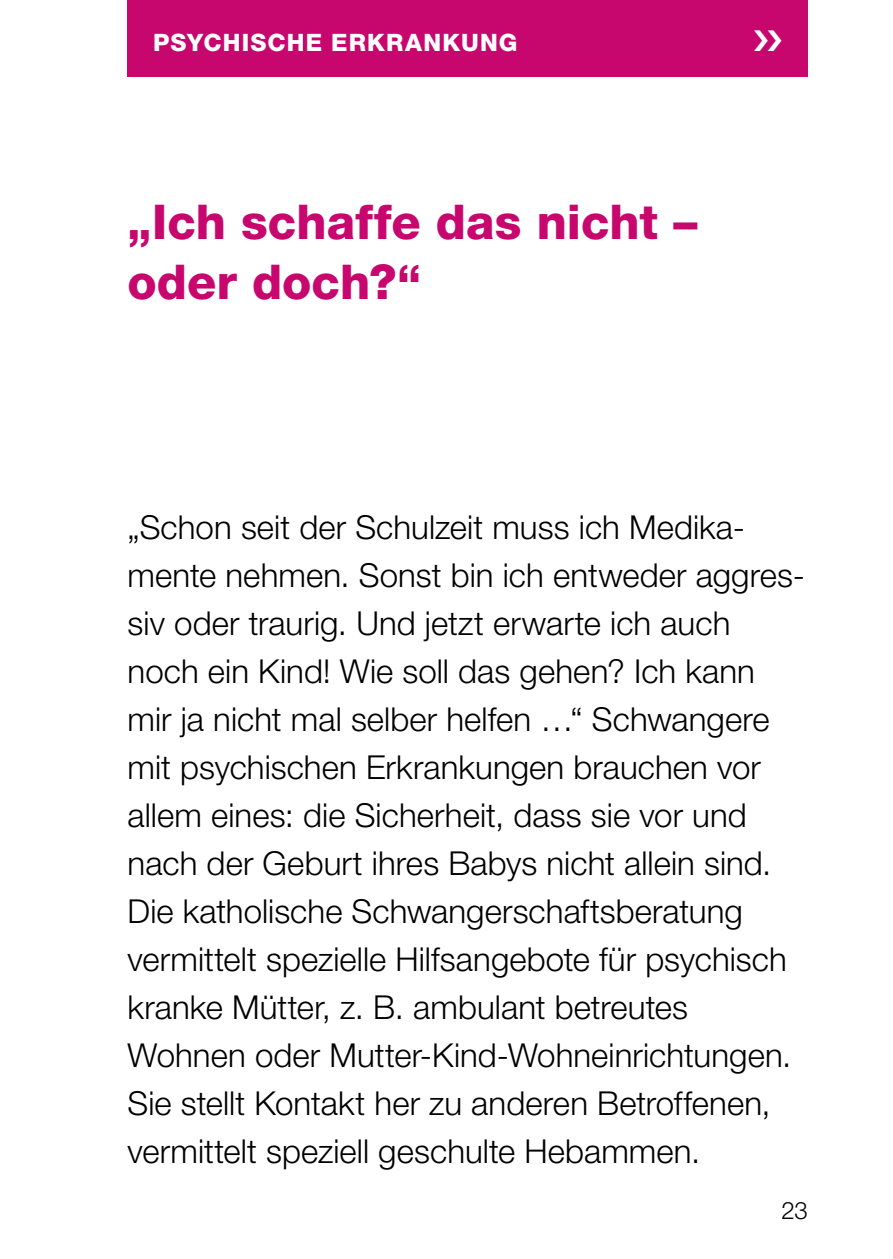
<style>
.page{position:relative;width:893px;height:1259px;background:#fff}
.page>*{position:absolute;margin:0;border:0;box-sizing:border-box;transform-origin:0 0}
.t1{font:800 48px/60px "Helvetica Neue LT";color:#c7066e}
.t2{font:300 33px/48px "Helvetica Neue LT";letter-spacing:.005em;color:#000}
.t3{font:800 24px "Helvetica Neue LT";letter-spacing:.05em;color:#fff}
.t4{font:300 24px "Helvetica Neue LT Pro";color:#000}
</style>
<div class="page">
<div style="left:128px;top:0;width:680px;height:77px;background:#c7066e"></div>
<p class="t3" style="left:153px;top:28px;width:366px">PSYCHISCHE ERKRANKUNG</p>
<h1 class="t1" style="left:128px;top:192px;width:571px">„Ich schaffe das nicht – oder doch?“</h1>
<p class="t2" style="left:128px;top:502px;width:679px">„Schon seit der Schulzeit muss ich Medika&shy;mente nehmen. Sonst bin ich entweder aggres&shy;siv oder traurig. Und jetzt erwarte ich auch noch ein Kind! Wie soll das gehen? Ich kann mir ja nicht mal selber helfen …“ Schwangere mit psychischen Erkrankungen brauchen vor allem eines: die Sicherheit, dass sie vor und nach der Geburt ihres Babys nicht allein sind.<br>Die katholische Schwangerschaftsberatung vermittelt spezielle Hilfsangebote für psychisch kranke Mütter, z. B. ambulant betreutes Wohnen oder Mutter-Kind-Wohneinrichtungen.<br>Sie stellt Kontakt her zu anderen Betroffenen, vermittelt speziell geschulte Hebammen.</p>
<p class="t4" style="left:781px;top:1195px;width:28px">23</p>
</div>
